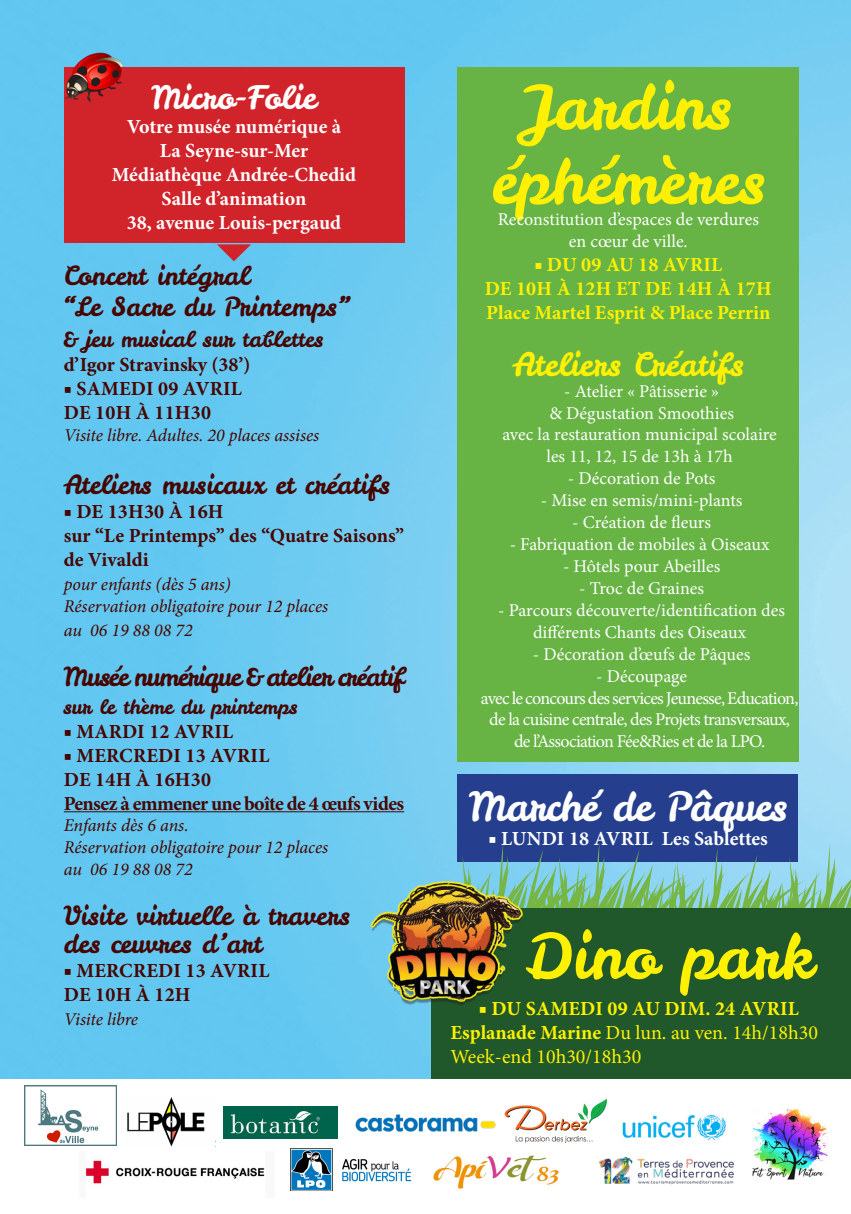
<style>
.page{position:relative;width:851px;height:1214px;background:#fff}
.page>*{position:absolute;margin:0;border:0;box-sizing:border-box;transform-origin:0 0}
.t1{font:62px/74.4px "Leckerli One";color:#fff101;text-align:center}
.t2{font:40px "Leckerli One";letter-spacing:-.02em;color:#fff}
.t3{font:32px "Leckerli One";color:#fff101}
.t4{font:32px "Leckerli One";color:#fff}
.t5{font:26px "Leckerli One";color:#460500}
.t6{font:26px "Leckerli One";letter-spacing:-.05em;color:#460500}
.t7{font:22px "Leckerli One";color:#460500}
.t8{font:700 20px/24px "Minion Pro";color:#460500}
.t9{font:700 20px "Minion Pro";color:#fff}
.t10{font:700 20px "Minion Pro";letter-spacing:.005em;color:#fff101}
.t11{font:20px "Minion Pro";color:#fff101}
.t12{font:700 20px "Minion Pro";letter-spacing:-.03em;color:#460500}
.t13{font:20px "Leckerli One";color:#460500}
.t14{font:18px/22px "Minion Pro";letter-spacing:-.005em;color:#fff;text-align:center}
.t15{font:italic 18px "Minion Pro";letter-spacing:-.01em;color:#460500}
.t16{font:18px/21.6px "Minion Pro";letter-spacing:-.04em;color:#fff;text-align:center}
.s1{font-weight:700}
</style>
<div class="page">
<img style="left:0;top:0;width:850px;height:1079px">
<div style="left:457px;top:774px;width:340px;height:88px;background:#253f8e"></div>
<svg style="left:433px;top:842px;width:417px;height:66px"></svg>
<div style="left:431px;top:908px;width:419px;height:305px;background:#20582b"></div>
<div style="left:64px;top:68px;width:340px;height:175px;background:#d1232a"></div>
<img style="left:360px;top:873px;width:163px;height:134px">
<hr style="left:64px;top:811px;width:340px;height:1px;background:#460500">
<svg style="left:217px;top:244px;width:34px;height:17px"></svg>
<img style="left:24px;top:29px;width:132px;height:88px">
<div style="left:0;top:1079px;width:850px;height:134px;background:#fff"></div>
<div style="left:457px;top:67px;width:341px;height:694px;background:#67b445"></div>
<img style="left:127px;top:1097px;width:78px;height:48px">
<img style="left:622px;top:1114px;width:105px;height:27px">
<img style="left:599px;top:1156px;width:136px;height:29px">
<img style="left:224px;top:1106px;width:114px;height:32px">
<img style="left:355px;top:1114px;width:141px;height:18px">
<img style="left:504px;top:1099px;width:102px;height:44px">
<img style="left:24px;top:1085px;width:92px;height:60px">
<img style="left:85px;top:1160px;width:180px;height:24px">
<img style="left:290px;top:1148px;width:122px;height:42px">
<img style="left:752px;top:1108px;width:76px;height:72px">
<img style="left:433px;top:1155px;width:125px;height:34px">
<p class="t4" style="left:151px;top:76px;width:167px">Micro-Folie</p>
<p class="t9" style="left:127px;top:113px;width:216px">Votre musée numérique à</p>
<p class="t9" style="left:160px;top:137px;width:150px">La Seyne-sur-Mer</p>
<p class="t9" style="left:112px;top:161px;width:246px">Médiathèque Andrée-Chedid</p>
<p class="t9" style="left:161px;top:185px;width:147px">Salle d’animation</p>
<p class="t9" style="left:127px;top:209px;width:216px">38, avenue Louis-pergaud</p>
<p class="t5" style="left:64px;top:258px;width:187px">Concert intégral</p>
<p class="t5" style="left:64px;top:289px;width:290px">“Le Sacre du Printemps”</p>
<p class="t7" style="left:64px;top:324px;width:261px">&amp; jeu musical sur tablettes</p>
<p class="t8" style="left:64px;top:352px;width:188px">d’Igor Stravinsky (38’)</p>
<p class="t8" style="left:64px;top:376px;width:180px">■ SAMEDI 09 AVRIL</p>
<p class="t8" style="left:64px;top:400px;width:149px">DE 10H À 11H30</p>
<p class="t15" style="left:64px;top:422px;width:257px">Visite libre. Adultes. 20 places assises</p>
<p class="t5" style="left:64px;top:467px;width:327px">Ateliers musicaux et créatifs</p>
<p class="t8" style="left:64px;top:499px;width:161px">■ DE 13H30 À 16H</p>
<p class="t8" style="left:64px;top:523px;width:342px">sur “Le Printemps” des “Quatre Saisons” de Vivaldi</p>
<p class="t15" style="left:64px;top:572px;width:169px">pour enfants (dès 5 ans)</p>
<p class="t15" style="left:64px;top:593px;width:266px">Réservation obligatoire pour 12 places</p>
<p class="t15" style="left:64px;top:617px;width:130px">au 06 19 88 08 72</p>
<p class="t6" style="left:64px;top:658px;width:342px">Musée numérique &amp; atelier créatif</p>
<p class="t13" style="left:64px;top:693px;width:235px">sur le thème du printemps</p>
<p class="t8" style="left:64px;top:719px;width:171px">■ MARDI 12 AVRIL</p>
<p class="t8" style="left:64px;top:743px;width:207px">■ MERCREDI 13 AVRIL</p>
<p class="t8" style="left:64px;top:767px;width:149px">DE 14H À 16H30</p>
<p class="t12" style="left:64px;top:789px;width:342px">Pensez à emmener une boîte de 4 œufs vides</p>
<p class="t15" style="left:64px;top:813px;width:126px">Enfants dès 6 ans.</p>
<p class="t15" style="left:64px;top:834px;width:266px">Réservation obligatoire pour 12 places</p>
<p class="t15" style="left:64px;top:856px;width:130px">au 06 19 88 08 72</p>
<p class="t5" style="left:64px;top:897px;width:287px">Visite virtuelle à travers</p>
<p class="t5" style="left:64px;top:925px;width:200px">des œuvres d’art</p>
<p class="t8" style="left:64px;top:957px;width:207px">■ MERCREDI 13 AVRIL</p>
<p class="t8" style="left:64px;top:981px;width:128px">DE 10H À 12H</p>
<p class="t15" style="left:64px;top:1006px;width:76px">Visite libre</p>
<p class="t1" style="left:491px;top:70px;width:274px">Jardins éphémères</p>
<p class="t14" style="left:497px;top:209px;width:263px">Reconstitution d’espaces de verdures</p>
<p class="t14" style="left:568px;top:230px;width:120px">en cœur de ville.</p>
<p class="t10" style="left:534px;top:250px;width:189px">■ DU 09 AU 18 AVRIL</p>
<p class="t10" style="left:484px;top:274px;width:288px">DE 10H À 12H ET DE 14H À 17H</p>
<p class="t10" style="left:486px;top:298px;width:285px">Place Martel Esprit &amp; Place Perrin</p>
<p class="t3" style="left:513px;top:342px;width:232px">Ateliers Créatifs</p>
<p class="t14" style="left:564px;top:380px;width:156px">- Atelier « Pâtisserie »</p>
<p class="t14" style="left:549px;top:402px;width:186px">&amp; Dégustation Smoothies</p>
<p class="t14" style="left:502px;top:423px;width:276px">avec la restauration municipal scolaire</p>
<p class="t14" style="left:546px;top:445px;width:188px">les 11, 12, 15 de 13h à 17h</p>
<p class="t14" style="left:567px;top:467px;width:149px">- Décoration de Pots</p>
<p class="t14" style="left:540px;top:489px;width:203px">- Mise en semis/mini-plants</p>
<p class="t14" style="left:572px;top:511px;width:140px">- Création de fleurs</p>
<p class="t14" style="left:509px;top:533px;width:261px">- Fabriquation de mobiles à Oiseaux</p>
<p class="t14" style="left:563px;top:555px;width:159px">- Hôtels pour Abeilles</p>
<p class="t14" style="left:579px;top:577px;width:126px">- Troc de Graines</p>
<p class="t14" style="left:498px;top:599px;width:288px">- Parcours découverte/identification des différents Chants des Oiseaux</p>
<p class="t14" style="left:533px;top:643px;width:219px">- Décoration d’œufs de Pâques</p>
<p class="t14" style="left:596px;top:665px;width:92px">- Découpage</p>
<p class="t16" style="left:480px;top:687px;width:319px">avec le concours des services Jeunesse, Education, de la cuisine centrale, des Projets transversaux,</p>
<p class="t16" style="left:514px;top:730px;width:252px">de l’Association Fée&amp;Ries et de la LPO.</p>
<p class="t2" style="left:469px;top:780px;width:319px">Marché de Pâques</p>
<p class="t9" style="left:488px;top:824px;width:281px">■ LUNDI 18 AVRIL Les Sablettes</p>
<p class="t1" style="left:525px;top:919px;width:289px">Dino park</p>
<p class="t10" style="left:478px;top:994px;width:321px">■ DU SAMEDI 09 AU DIM. 24 AVRIL</p>
<p class="t11" style="left:450px;top:1018px;width:369px"><span class="s1">Esplanade Marine</span> Du lun. au ven. 14h/18h30</p>
<p class="t11" style="left:450px;top:1042px;width:192px">Week-end 10h30/18h30</p>
</div>
